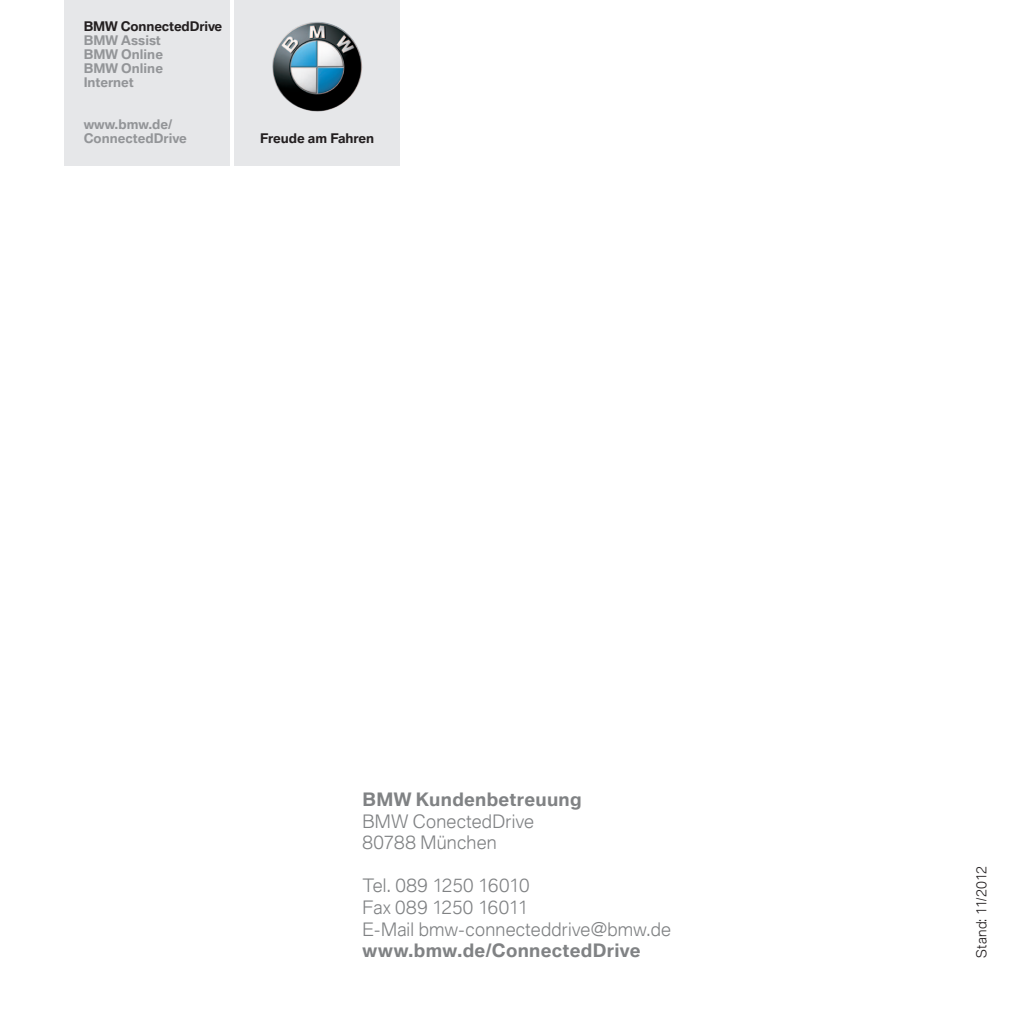
<style>
.page{position:relative;width:1021px;height:1021px;background:#fff}
.page>*{position:absolute;margin:0;border:0;box-sizing:border-box;transform-origin:0 0}
.t1{font:300 18px/21.6px "BMW Type Global Pro";letter-spacing:.015em;color:#808284}
.t2{font:700 18px "BMW Type Global Pro";letter-spacing:.015em;color:#808284}
.t3{font:300 13.5px "BMW Type Global Pro";letter-spacing:.015em;color:#231f20}
.t4{font:700 12.83px/14px "BMW Type Global Pro";color:#939598}
.t5{font:700 12.83px "BMW Type Global Pro";letter-spacing:-.01em;color:#231f20}
</style>
<div class="page">
<div style="left:64px;top:0;width:165px;height:165px;background:#e6e7e9"></div>
<div style="left:234px;top:0;width:166px;height:165px;background:#e6e7e9"></div>
<img style="left:272px;top:22px;width:90px;height:90px">
<p class="t5" style="left:84px;top:19px;width:140px">BMW ConnectedDrive</p>
<p class="t4" style="left:84px;top:34px;width:81px">BMW Assist<br>BMW Online<br>BMW Online<br>Internet</p>
<p class="t4" style="left:84px;top:118px;width:105px">www.bmw.de/<br>ConnectedDrive</p>
<p class="t5" style="left:260px;top:131px;width:115px">Freude am Fahren</p>
<p class="t2" style="left:362px;top:789px;width:221px">BMW Kundenbetreuung</p>
<p class="t1" style="left:362px;top:811px;width:173px">BMW ConectedDrive<br>80788 München</p>
<p class="t1" style="left:362px;top:876px;width:310px">Tel. 089 1250 16010<br>Fax 089 1250 16011<br>E-Mail bmw-connecteddrive@bmw.de</p>
<p class="t2" style="left:362px;top:940px;width:280px">www.bmw.de/ConnectedDrive</p>
<p class="t3" style="left:971px;top:957px;width:93px;rotate:-90deg">Stand: 11/2012</p>
</div>
